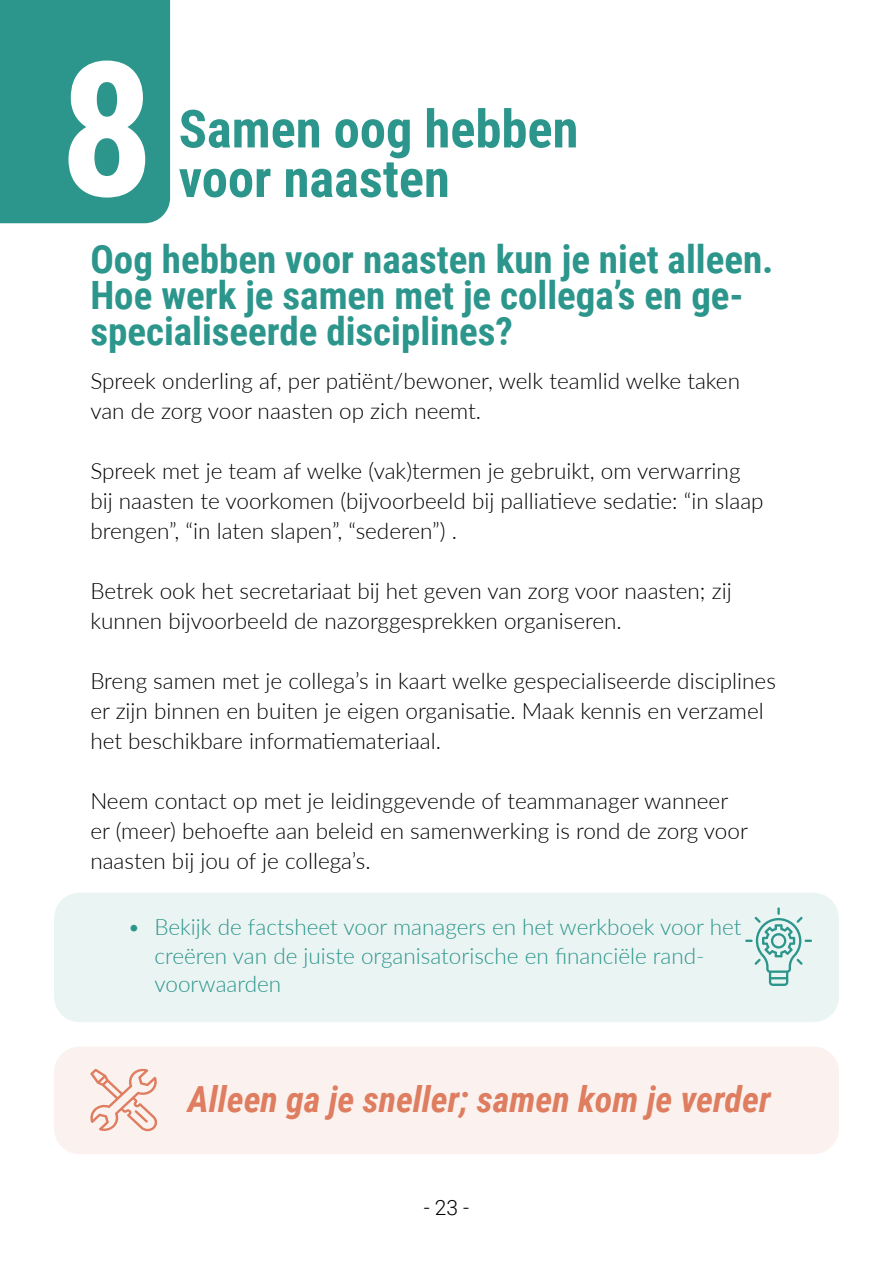
<style>
.page{position:relative;width:893px;height:1263px;background:#fff}
.page>*{position:absolute;margin:0;border:0;box-sizing:border-box;transform-origin:0 0}
.t1{font:700 187.5px "Roboto Condensed";color:#fff}
.t2{font:700 52.5px/49.5px "Roboto Condensed";color:#2c968c}
.t3{font:700 39px/36px "Roboto Condensed";color:#2c968c}
.t4{font:italic 700 36px "Roboto Condensed";color:#de7d5f}
.t5{font:300 22.5px/30px "Lato";color:#000}
.t6{font:300 22.5px/28.5px "Lato";color:#2c968c}
.t7{font:300 21px "Roboto";color:#000}
</style>
<div class="page">
<div style="left:0;top:0;width:170px;height:223px;background:#2c968c"></div>
<div style="left:54px;top:893px;width:785px;height:129px;background:#eaf4f3;border-radius:26px"></div>
<svg style="left:745px;top:907px;width:67px;height:79px"></svg>
<div style="left:54px;top:1046px;width:785px;height:108px;background:#fbf2ef;border-radius:26px"></div>
<svg style="left:90px;top:1068px;width:68px;height:63px"></svg>
<h1 class="t1" style="left:60px;top:-2px;width:96px">8</h1>
<h2 class="t2" style="left:179px;top:102px;width:401px">Samen oog hebben voor naasten</h2>
<h3 class="t3" style="left:90px;top:240px;width:685px">Oog hebben voor naasten kun je niet alleen.<br>Hoe werk je samen met je collega’s en ge&shy;specialiseerde disciplines?</h3>
<p class="t5" style="left:90px;top:365px;width:651px">Spreek onderling af, per patiënt/bewoner, welk teamlid welke taken van de zorg voor naasten op zich neemt.</p>
<p class="t5" style="left:90px;top:455px;width:675px">Spreek met je team af welke (vak)termen je gebruikt, om verwarring bij naasten te voorkomen (bijvoorbeeld bij palliatieve sedatie: “in slaap brengen”, “in laten slapen”, “sederen”) .</p>
<p class="t5" style="left:90px;top:575px;width:643px">Betrek ook het secretariaat bij het geven van zorg voor naasten; zij kunnen bijvoorbeeld de nazorggesprekken organiseren.</p>
<p class="t5" style="left:90px;top:665px;width:687px">Breng samen met je collega’s in kaart welke gespecialiseerde disciplines er zijn binnen en buiten je eigen organisatie. Maak kennis en verzamel het beschikbare informatiemateriaal.</p>
<p class="t5" style="left:90px;top:785px;width:659px">Neem contact op met je leidinggevende of teammanager wanneer er (meer) behoefte aan beleid en samenwerking is rond de zorg voor naasten bij jou of je collega’s.</p>
<p class="t6" style="left:154px;top:912px;width:588px;text-indent:-27px">• Bekijk de factsheet voor managers en het werkboek voor het creëren van de juiste organisatorische en financiële rand&shy;voorwaarden</p>
<h3 class="t4" style="left:188px;top:1074px;width:584px">Alleen ga je sneller; samen kom je verder</h3>
<p class="t7" style="left:424px;top:1192px;width:47px">- 23 -</p>
</div>
